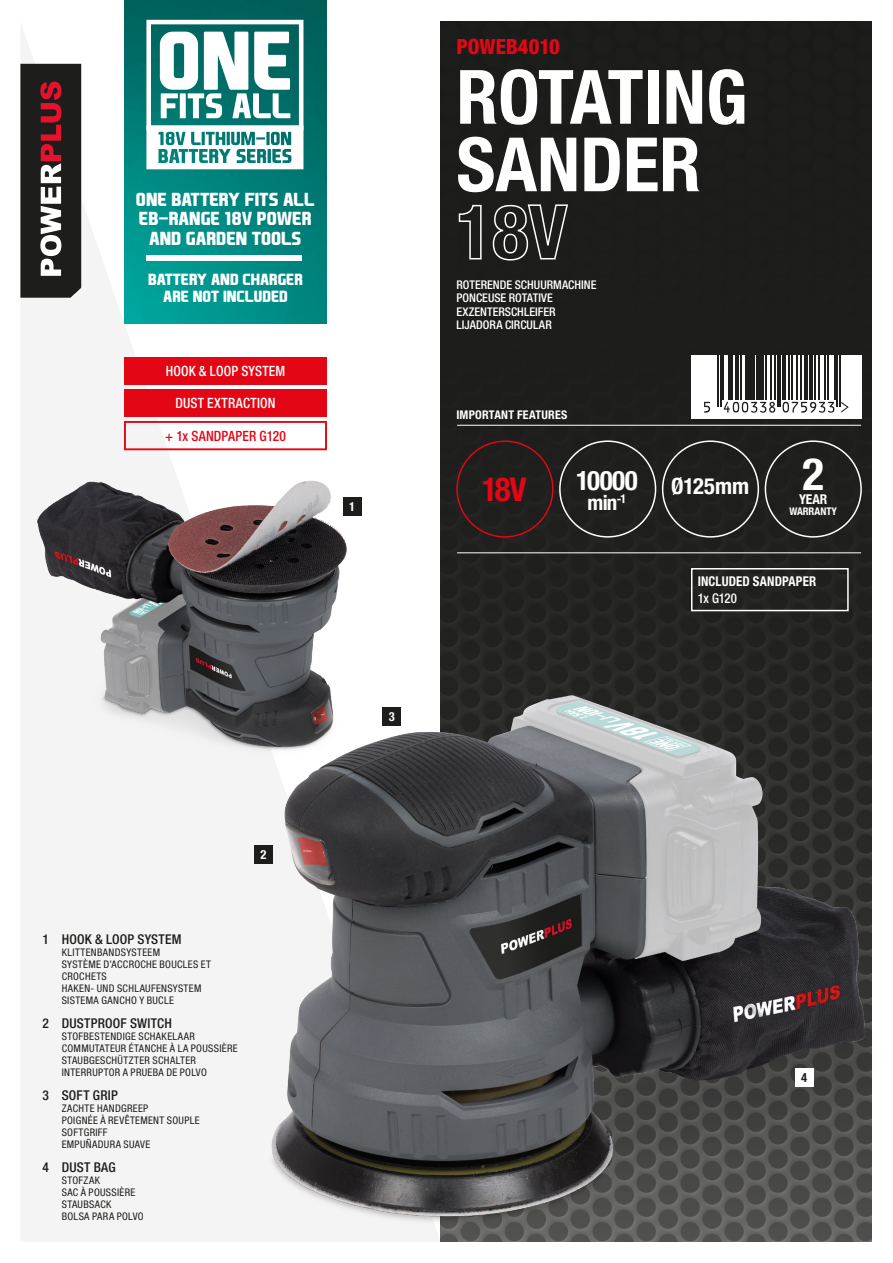
<style>
.page{position:relative;width:893px;height:1263px;background:#fff}
.page>*{position:absolute;margin:0;border:0;box-sizing:border-box;transform-origin:0 0}
.t1{font:700 condensed 75px/67.5px "Helvetica Neue LT Std";color:#fff}
.t2{font:700 condensed 45px "Helvetica Neue";color:#fff}
.t3{font:700 condensed 33px "Helvetica Neue LT Std";color:#e30614}
.t4{font:700 condensed 27px "Helvetica Neue";letter-spacing:-.015em;color:#fff}
.t5{font:700 condensed 22.5px "Helvetica Neue";color:#fff}
.t6{font:800 condensed 21px "Helvetica Neue LT Std";color:#e30614}
.t7{font:700 condensed 21px "Helvetica Neue";color:#fff}
.t8{font:700 18px/19.4px "EA Sports Covers SC";color:#fff;text-align:center}
.t9{font:700 15.45px/16.8px "EA Sports Covers SC";color:#fff;text-align:center}
.t10{font:500 condensed 14.25px "Helvetica Neue LT Std";letter-spacing:.015em;color:#fff;scale:.95 1}
.t11{font:500 condensed 14.25px "Helvetica Neue LT Std";letter-spacing:.01em;color:#e30614;scale:.95 1}
.t12{font:500 condensed 13.5px "Helvetica Neue LT Std";letter-spacing:.015em;color:#1d1d1b}
.t13{font:700 condensed 13.5px "Helvetica Neue LT Std";letter-spacing:.01em;color:#fff;scale:.95 1}
.t14{font:500 condensed 13.5px "Helvetica Neue LT Std";letter-spacing:-.015em;color:#fff;scale:.95 1}
.t15{font:700 condensed 13.5px "Helvetica Neue";color:#fff}
.t16{font:700 condensed 12.6px "Helvetica Neue LT Std";color:#fff}
.t17{font:700 condensed 12.6px "Helvetica Neue LT Std";color:#1d1d1b}
.t18{font:500 condensed 12px/13.5px "Helvetica Neue LT Std";color:#fff}
.t19{font:700 condensed 12px "Helvetica Neue LT Std";letter-spacing:.02em;color:#fff}
.t20{font:condensed 10.5px/12px "Helvetica Neue LT Std";letter-spacing:.03em;color:#1d1d1b}
.t21{font:700 condensed 10.5px "Helvetica Neue";color:#fff}
.s1{font-family:"Helvetica Neue LT Std"}
</style>
<div class="page">
<div style="left:440px;top:21px;width:432px;height:1221px;background:#1d1d1b"></div>
<svg style="left:20px;top:21px;width:307px;height:1220px;fill:#f4f4f4"></svg>
<hr style="left:457px;top:425px;width:404px;height:1px;background:#fff">
<div style="left:691px;top:355px;width:170px;height:64px;background:#fff"></div>
<svg style="left:704px;top:355px;width:137px;height:56px"></svg>
<hr style="left:717px;top:355px;width:2px;height:52px;background:#1d1d1b">
<hr style="left:720px;top:355px;width:1px;height:52px;background:#1d1d1b">
<hr style="left:723px;top:355px;width:1px;height:45px;background:#1d1d1b">
<hr style="left:728px;top:355px;width:2px;height:45px;background:#1d1d1b">
<hr style="left:732px;top:355px;width:1px;height:45px;background:#1d1d1b">
<hr style="left:735px;top:355px;width:4px;height:45px;background:#1d1d1b">
<hr style="left:741px;top:355px;width:1px;height:45px;background:#1d1d1b">
<hr style="left:745px;top:355px;width:3px;height:45px;background:#1d1d1b">
<div style="left:750px;top:355px;width:5px;height:45px;background:#1d1d1b"></div>
<hr style="left:756px;top:355px;width:1px;height:45px;background:#1d1d1b">
<div style="left:759px;top:355px;width:5px;height:45px;background:#1d1d1b"></div>
<hr style="left:765px;top:355px;width:1px;height:45px;background:#1d1d1b">
<hr style="left:770px;top:355px;width:2px;height:45px;background:#1d1d1b">
<hr style="left:774px;top:355px;width:2px;height:45px;background:#1d1d1b">
<hr style="left:777px;top:355px;width:1px;height:52px;background:#1d1d1b">
<hr style="left:779px;top:355px;width:2px;height:52px;background:#1d1d1b">
<hr style="left:782px;top:355px;width:4px;height:45px;background:#1d1d1b">
<hr style="left:788px;top:355px;width:2px;height:45px;background:#1d1d1b">
<hr style="left:791px;top:355px;width:1px;height:45px;background:#1d1d1b">
<hr style="left:796px;top:355px;width:1px;height:45px;background:#1d1d1b">
<hr style="left:800px;top:355px;width:1px;height:45px;background:#1d1d1b">
<hr style="left:804px;top:355px;width:4px;height:45px;background:#1d1d1b">
<hr style="left:809px;top:355px;width:4px;height:45px;background:#1d1d1b">
<hr style="left:814px;top:355px;width:2px;height:45px;background:#1d1d1b">
<hr style="left:818px;top:355px;width:2px;height:45px;background:#1d1d1b">
<hr style="left:825px;top:355px;width:1px;height:45px;background:#1d1d1b">
<hr style="left:827px;top:355px;width:2px;height:45px;background:#1d1d1b">
<hr style="left:834px;top:355px;width:1px;height:45px;background:#1d1d1b">
<hr style="left:836px;top:355px;width:2px;height:52px;background:#1d1d1b">
<hr style="left:839px;top:355px;width:1px;height:52px;background:#1d1d1b">
<svg style="left:704px;top:402px;width:6px;height:11px"></svg>
<svg style="left:724px;top:402px;width:51px;height:11px"></svg>
<svg style="left:782px;top:402px;width:52px;height:11px"></svg>
<svg style="left:841px;top:402px;width:8px;height:11px"></svg>
<svg style="left:458px;top:204px;width:24px;height:56px"></svg>
<svg style="left:492px;top:204px;width:76px;height:57px"></svg>
<div style="left:456px;top:440px;width:98px;height:98px;border:2px solid #e30614;border-radius:50%"></div>
<div style="left:662px;top:440px;width:97px;height:98px;border:2px solid #fff;border-radius:50%"></div>
<div style="left:559px;top:440px;width:97px;height:98px;border:2px solid #fff;border-radius:50%"></div>
<div style="left:765px;top:440px;width:97px;height:98px;border:2px solid #fff;border-radius:50%"></div>
<hr style="left:457px;top:552px;width:404px;height:1px;background:#fff">
<svg style="left:20px;top:64px;width:61px;height:234px;background:#433535"></svg>
<img style="left:194px;top:660px;width:678px;height:582px">
<img style="left:124px;top:0;width:202px;height:324px">
<div style="left:146px;top:256px;width:156px;height:5px;background:#fff"></div>
<img style="left:24px;top:464px;width:343px;height:300px">
<div style="left:795px;top:1068px;width:18px;height:19px;background:#fff"></div>
<div style="left:146px;top:20px;width:157px;height:110px;border:5px solid #fff"></div>
<svg style="left:160px;top:32px;width:130px;height:86px"></svg>
<svg style="left:146px;top:126px;width:157px;height:43px"></svg>
<div style="left:691px;top:568px;width:158px;height:43px;border:2px solid #fff"></div>
<div style="left:124px;top:421px;width:203px;height:29px;border:2px solid #e30614"></div>
<div style="left:124px;top:358px;width:203px;height:27px;background:#e30614"></div>
<div style="left:124px;top:389px;width:203px;height:28px;background:#e30614"></div>
<div style="left:383px;top:707px;width:18px;height:18px;background:#1d1d1b"></div>
<p class="t16" style="left:147px;top:184px;width:8px">5</p>
<h3 class="t8" style="left:136px;top:189px;width:180px">ONE BATTERY FITS ALL<br>EB-RANGE18V POWER<br>AND GARDEN TOOLS</h3>
<p class="t16" style="left:270px;top:264px;width:8px">4</p>
<h3 class="t9" style="left:148px;top:270px;width:156px">BATTERY AND CHARGER<br>ARE NOT INCLUDED</h3>
<h3 class="t10" style="left:166px;top:363px;width:127px">HOOK &amp; LOOP SYSTEM</h3>
<h3 class="t10" style="left:175px;top:394px;width:107px">DUST EXTRACTION</h3>
<h3 class="t11" style="left:165px;top:427px;width:129px">+ 1x SANDPAPER G120</h3>
<p class="t16" style="left:349px;top:499px;width:8px">1</p>
<p class="t16" style="left:261px;top:846px;width:8px">2</p>
<p class="t12" style="left:43px;top:931px;width:141px">1 HOOK &amp; LOOP SYSTEM</p>
<p class="t20" style="left:62px;top:947px;width:151px">KLITTENBANDSYSTEEM<br>SYSTÈME D’ACCROCHE BOUCLES ET<br>CROCHETS<br>HAKEN- UND SCHLAUFENSYSTEM<br>SISTEMA GANCHO Y BUCLE</p>
<p class="t12" style="left:43px;top:1015px;width:131px">2 DUSTPROOF SWITCH</p>
<p class="t20" style="left:62px;top:1031px;width:177px">STOFBESTENDIGE SCHAKELAAR<br>COMMUTATEUR ÉTANCHE À LA POUSSIÈRE<br>STAUBGESCHÜTZTER SCHALTER<br>INTERRUPTOR A PRUEBA DE POLVO</p>
<p class="t12" style="left:43px;top:1087px;width:77px">3 SOFT GRIP</p>
<p class="t20" style="left:62px;top:1103px;width:139px">ZACHTE HANDGREEP<br>POIGNÉE À REVÊTEMENT SOUPLE<br>SOFTGRIFF<br>EMPUÑADURA SUAVE</p>
<p class="t12" style="left:43px;top:1159px;width:75px">4 DUST BAG</p>
<p class="t20" style="left:62px;top:1175px;width:84px">STOFZAK<br>SAC À POUSSIÈRE<br>STAUBSACK<br>BOLSA PARA POLVO</p>
<p class="t16" style="left:389px;top:708px;width:8px">3</p>
<h3 class="t6" style="left:456px;top:33px;width:105px">POWEB4010</h3>
<h1 class="t1" style="left:456px;top:62px;width:293px">ROTATING<br>SANDER</h1>
<p class="t18" style="left:456px;top:277px;width:142px">ROTERENDE SCHUURMACHINE<br>PONCEUSE ROTATIVE<br>EXZENTERSCHLEIFER<br>LIJADORA CIRCULAR</p>
<p class="t19" style="left:456px;top:407px;width:112px">IMPORTANT FEATURES</p>
<h3 class="t3" style="left:482px;top:469px;width:47px">18V</h3>
<h3 class="t4" style="left:576px;top:458px;width:63px">10000</h3>
<h3 class="t7" style="left:587px;top:485px;width:40px">min<sup>-1</sup></h3>
<h3 class="t5" style="left:671px;top:468px;width:79px"><span class="s1">Ø</span>125mm</h3>
<h2 class="t2" style="left:802px;top:436px;width:23px">2</h2>
<p class="t15" style="left:799px;top:488px;width:30px">YEAR</p>
<p class="t21" style="left:789px;top:502px;width:49px">WARRANTY</p>
<p class="t13" style="left:698px;top:573px;width:126px">INCLUDED SANDPAPER</p>
<p class="t14" style="left:698px;top:590px;width:43px">1x G120</p>
<p class="t17" style="left:801px;top:1070px;width:8px">4</p>
</div>
